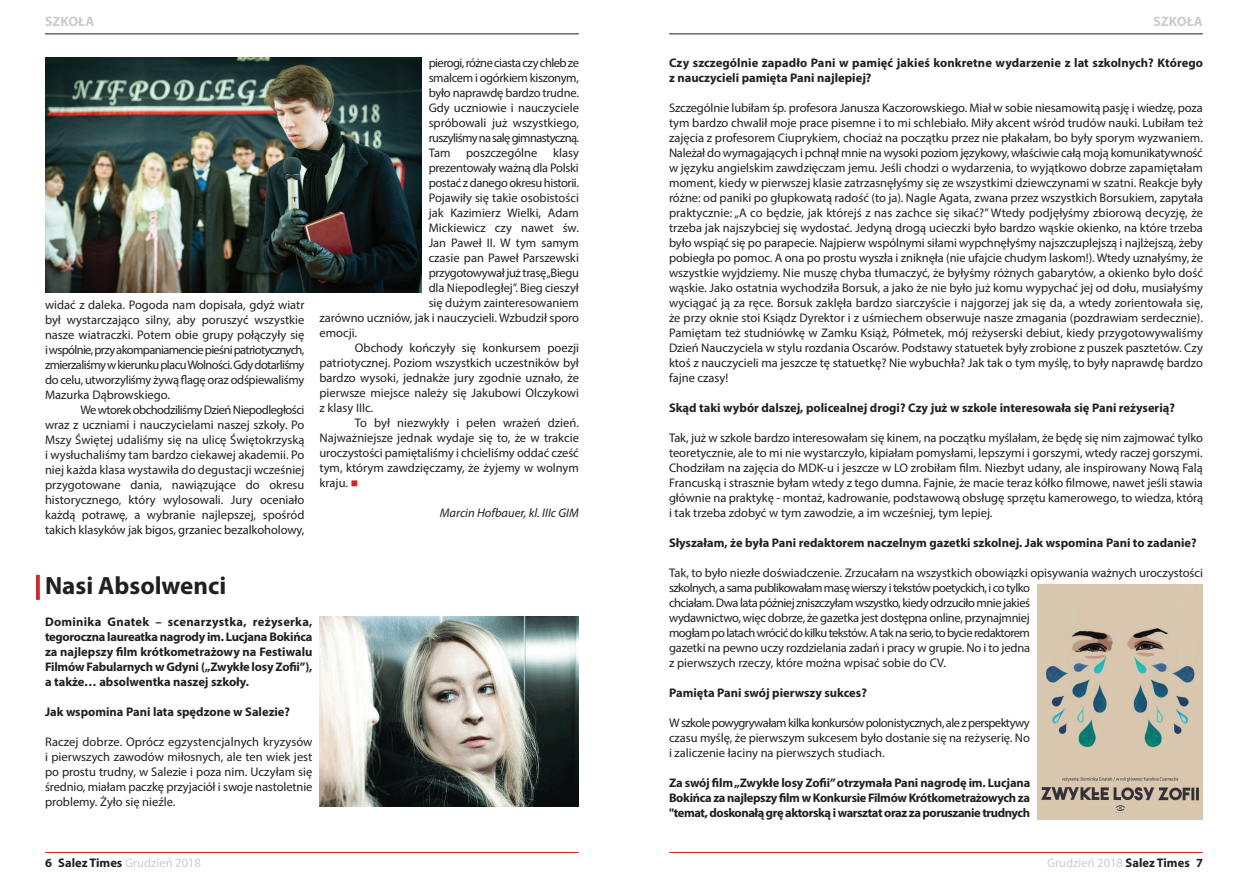
<style>
.page{position:relative;width:1248px;height:886px;background:#fff}
.page>*{position:absolute;margin:0;border:0;box-sizing:border-box;transform-origin:0 0}
.t1{font:700 25px "Myriad Pro";color:#231f20}
.t2{font:700 13.75px "Myriad Pro";color:#c9cdd0}
.t3{font:12.5px/15px "Myriad Pro";letter-spacing:-.005em;color:#231f20;text-align:justify}
.t4{font:700 12.5px/15px "Myriad Pro";color:#231f20;text-align:justify}
.t5{font:12.5px/15px "Myriad Pro";letter-spacing:-.025em;color:#231f20}
.t6{font:12.5px "Myriad Pro";color:#c9cdd0}
.t7{font:12.5px "Myriad Pro";letter-spacing:-.045em;color:#231f20}
.t8{font:12.5px "Myriad Pro";letter-spacing:-.05em;color:#231f20}
.t9{font:12.5px "Myriad Pro";letter-spacing:-.035em;color:#231f20}
.t10{font:12.5px "Myriad Pro";letter-spacing:-.03em;color:#231f20}
.t11{font:italic 12.5px "Myriad Pro";color:#231f20}
.s1{color:#d1232a}
.s2{font-weight:700;color:#231f20}
</style>
<div class="page">
<hr style="left:45px;top:852px;width:534px;height:1px;background:#d1232a">
<hr style="left:669px;top:852px;width:533px;height:1px;background:#d1232a">
<hr style="left:669px;top:34px;width:533px;height:1px;background:#231f20">
<hr style="left:45px;top:34px;width:534px;height:1px;background:#231f20">
<svg style="left:36px;top:575px;width:4px;height:25px"></svg>
<img style="left:319px;top:617px;width:260px;height:189px">
<img style="left:1037px;top:585px;width:165px;height:235px">
<img style="left:45px;top:57px;width:376px;height:235px">
<p class="t2" style="left:45px;top:13px;width:51px">SZKOŁA</p>
<p class="t2" style="left:1153px;top:13px;width:51px">SZKOŁA</p>
<p class="t3" style="left:45px;top:297px;width:261px">widać z daleka. Pogoda nam dopisała, gdyż wiatr był wystarczająco silny, aby poruszyć wszystkie nasze wiatraczki. Potem obie grupy połączyły się i wspólnie, przy akompaniamencie pieśni patriotycznych, zmierzaliśmy w kierunku placu Wolności. Gdy dotarliśmy do celu, utworzyliśmy żywą flagę oraz odśpiewaliśmy Mazurka Dąbrowskiego.</p>
<p class="t3" style="left:45px;top:402px;width:261px;text-indent:35px">We wtorek obchodziliśmy Dzień Niepodległości wraz z uczniami i nauczycielami naszej szkoły. Po Mszy Świętej udaliśmy się na ulicę Świętokrzyską i wysłuchaliśmy tam bardzo ciekawej akademii. Po niej każda klasa wystawiła do degustacji wcześniej przygotowane dania, nawiązujące do okresu historycznego, który wylosowali. Jury oceniało każdą potrawę, a wybranie najlepszej, spośród takich klasyków jak bigos, grzaniec bezalkoholowy,</p>
<p class="t7" style="left:428px;top:55px;width:152px">pierogi, różne ciasta czy chleb ze</p>
<p class="t5" style="left:428px;top:70px;width:152px">smalcem i ogórkiem kiszonym,</p>
<p class="t3" style="left:428px;top:85px;width:152px">było naprawdę bardzo trudne.</p>
<p class="t3" style="left:428px;top:100px;width:152px">Gdy uczniowie i nauczyciele</p>
<p class="t3" style="left:428px;top:115px;width:152px">spróbowali już wszystkiego,</p>
<p class="t8" style="left:428px;top:130px;width:152px">ruszyliśmy na salę gimnastyczną.</p>
<p class="t3" style="left:428px;top:145px;width:152px">Tam poszczególne klasy</p>
<p class="t3" style="left:428px;top:160px;width:152px">prezentowały ważną dla Polski</p>
<p class="t9" style="left:428px;top:175px;width:152px">postać z danego okresu historii.</p>
<p class="t3" style="left:428px;top:190px;width:152px">Pojawiły się takie osobistości</p>
<p class="t3" style="left:428px;top:205px;width:152px">jak Kazimierz Wielki, Adam</p>
<p class="t3" style="left:428px;top:220px;width:152px">Mickiewicz czy nawet św.</p>
<p class="t3" style="left:428px;top:235px;width:152px">Jan Paweł II. W tym samym</p>
<p class="t3" style="left:428px;top:250px;width:152px">czasie pan Paweł Parszewski</p>
<p class="t10" style="left:428px;top:265px;width:152px">przygotowywał już trasę „Biegu</p>
<p class="t3" style="left:428px;top:280px;width:152px">dla Niepodległej”. Bieg cieszył</p>
<p class="t3" style="left:428px;top:295px;width:152px">się dużym zainteresowaniem</p>
<p class="t3" style="left:319px;top:310px;width:261px">zarówno uczniów, jak i nauczycieli. Wzbudził sporo</p>
<p class="t3" style="left:319px;top:325px;width:39px">emocji.</p>
<p class="t3" style="left:355px;top:340px;width:225px">Obchody kończyły się konkursem poezji</p>
<p class="t3" style="left:319px;top:355px;width:261px">patriotycznej. Poziom wszystkich uczestników był</p>
<p class="t3" style="left:319px;top:370px;width:261px">bardzo wysoki, jednakże jury zgodnie uznało, że</p>
<p class="t3" style="left:319px;top:385px;width:261px">pierwsze miejsce należy się Jakubowi Olczykowi</p>
<p class="t3" style="left:319px;top:400px;width:55px">z klasy IIIc.</p>
<p class="t3" style="left:355px;top:415px;width:225px">To był niezwykły i pełen wrażeń dzień.</p>
<p class="t3" style="left:319px;top:430px;width:261px">Najważniejsze jednak wydaje się to, że w trakcie</p>
<p class="t3" style="left:319px;top:445px;width:261px">uroczystości pamiętaliśmy i chcieliśmy oddać cześć</p>
<p class="t3" style="left:319px;top:460px;width:261px">tym, którym zawdzięczamy, że żyjemy w wolnym</p>
<p class="t3" style="left:319px;top:475px;width:40px">kraju. <span class="s1">■</span></p>
<p class="t11" style="left:440px;top:505px;width:141px">Marcin Hofbauer, kl. IIIc GIM</p>
<h1 class="t1" style="left:45px;top:569px;width:183px">Nasi Absolwenci</h1>
<p class="t4" style="left:45px;top:614px;width:269px">Dominika Gnatek – scenarzystka, reżyserka, tegoroczna laureatka nagrody im. Lucjana Bokińca za najlepszy film krótkometrażowy na Festiwalu Filmów Fabularnych w Gdyni („Zwykłe losy Zofii”), a także… absolwentka naszej szkoły.</p>
<p class="t4" style="left:45px;top:704px;width:246px">Jak wspomina Pani lata spędzone w Salezie?</p>
<p class="t3" style="left:45px;top:734px;width:269px">Raczej dobrze. Oprócz egzystencjalnych kryzysów i pierwszych zawodów miłosnych, ale ten wiek jest po prostu trudny, w Salezie i poza nim. Uczyłam się średnio, miałam paczkę przyjaciół i swoje nastoletnie problemy. Żyło się nieźle.</p>
<p class="t4" style="left:669px;top:55px;width:535px">Czy szczególnie zapadło Pani w pamięć jakieś konkretne wydarzenie z lat szkolnych? Którego z nauczycieli pamięta Pani najlepiej?</p>
<p class="t3" style="left:669px;top:100px;width:535px">Szczególnie lubiłam śp. profesora Janusza Kaczorowskiego. Miał w sobie niesamowitą pasję i wiedzę, poza tym bardzo chwalił moje prace pisemne i to mi schlebiało. Miły akcent wśród trudów nauki. Lubiłam też zajęcia z profesorem Ciuprykiem, chociaż na początku przez nie płakałam, bo były sporym wyzwaniem.<br>Należał do wymagających i pchnął mnie na wysoki poziom językowy, właściwie całą moją komunikatywność w języku angielskim zawdzięczam jemu. Jeśli chodzi o wydarzenia, to wyjątkowo dobrze zapamiętałam moment, kiedy w pierwszej klasie zatrzasnęłyśmy się ze wszystkimi dziewczynami w szatni. Reakcje były różne: od paniki po głupkowatą radość (to ja). Nagle Agata, zwana przez wszystkich Borsukiem, zapytała praktycznie: „A co będzie, jak którejś z nas zachce się sikać?” Wtedy podjęłyśmy zbiorową decyzję, że trzeba jak najszybciej się wydostać. Jedyną drogą ucieczki było bardzo wąskie okienko, na które trzeba było wspiąć się po parapecie. Najpierw wspólnymi siłami wypchnęłyśmy najszczuplejszą i najlżejszą, żeby pobiegła po pomoc. A ona po prostu wyszła i zniknęła (nie ufajcie chudym laskom!). Wtedy uznałyśmy, że wszystkie wyjdziemy. Nie muszę chyba tłumaczyć, że byłyśmy różnych gabarytów, a okienko było dość wąskie. Jako ostatnia wychodziła Borsuk, a jako że nie było już komu wypychać jej od dołu, musiałyśmy wyciągać ją za ręce. Borsuk zaklęła bardzo siarczyście i najgorzej jak się da, a wtedy zorientowała się, że przy oknie stoi Ksiądz Dyrektor i z uśmiechem obserwuje nasze zmagania (pozdrawiam serdecznie).<br>Pamiętam też studniówkę w Zamku Książ, Półmetek, mój reżyserski debiut, kiedy przygotowywaliśmy Dzień Nauczyciela w stylu rozdania Oscarów. Podstawy statuetek były zrobione z puszek pasztetów. Czy ktoś z nauczycieli ma jeszcze tę statuetkę? Nie wybuchła? Jak tak o tym myślę, to były naprawdę bardzo fajne czasy!</p>
<p class="t4" style="left:669px;top:400px;width:507px">Skąd taki wybór dalszej, policealnej drogi? Czy już w szkole interesowała się Pani reżyserią?</p>
<p class="t3" style="left:669px;top:430px;width:535px">Tak, już w szkole bardzo interesowałam się kinem, na początku myślałam, że będę się nim zajmować tylko teoretycznie, ale to mi nie wystarczyło, kipiałam pomysłami, lepszymi i gorszymi, wtedy raczej gorszymi.<br>Chodziłam na zajęcia do MDK-u i jeszcze w LO zrobiłam film. Niezbyt udany, ale inspirowany Nową Falą Francuską i strasznie byłam wtedy z tego dumna. Fajnie, że macie teraz kółko filmowe, nawet jeśli stawia głównie na praktykę - montaż, kadrowanie, podstawową obsługę sprzętu kamerowego, to wiedza, którą i tak trzeba zdobyć w tym zawodzie, a im wcześniej, tym lepiej.</p>
<p class="t4" style="left:669px;top:535px;width:529px">Słyszałam, że była Pani redaktorem naczelnym gazetki szkolnej. Jak wspomina Pani to zadanie?</p>
<p class="t5" style="left:669px;top:565px;width:535px">Tak, to było niezłe doświadczenie. Zrzucałam na wszystkich obowiązki opisywania ważnych uroczystości szkolnych, a sama publikowałam masę wierszy i tekstów poetyckich, i co tylko<br>chciałam. Dwa lata później zniszczyłam wszystko, kiedy odrzuciło mnie jakieś<br>wydawnictwo, więc dobrze, że gazetka jest dostępna online, przynajmniej<br>mogłam po latach wrócić do kilku tekstów. A tak na serio, to bycie redaktorem<br>gazetki na pewno uczy rozdzielania zadań i pracy w grupie. No i to jedna<br>z pierwszych rzeczy, które można wpisać sobie do CV.</p>
<p class="t4" style="left:669px;top:685px;width:199px">Pamięta Pani swój pierwszy sukces?</p>
<p class="t3" style="left:669px;top:715px;width:362px">W szkole powygrywałam kilka konkursów polonistycznych, ale z perspektywy czasu myślę, że pierwszym sukcesem było dostanie się na reżyserię. No i zaliczenie łaciny na pierwszych studiach.</p>
<p class="t4" style="left:669px;top:775px;width:363px">Za swój film „Zwykłe losy Zofii” otrzymała Pani nagrodę im. Lucjana Bokińca za najlepszy film w Konkursie Filmów Krótkometrażowych za "temat, doskonałą grę aktorską i warsztat oraz za poruszanie trudnych</p>
<p class="t6" style="left:45px;top:855px;width:157px"><span class="s2">6 Salez Times</span> Grudzień 2018</p>
<p class="t6" style="left:1046px;top:855px;width:157px">Grudzień 2018 <span class="s2">Salez Times 7</span></p>
</div>
